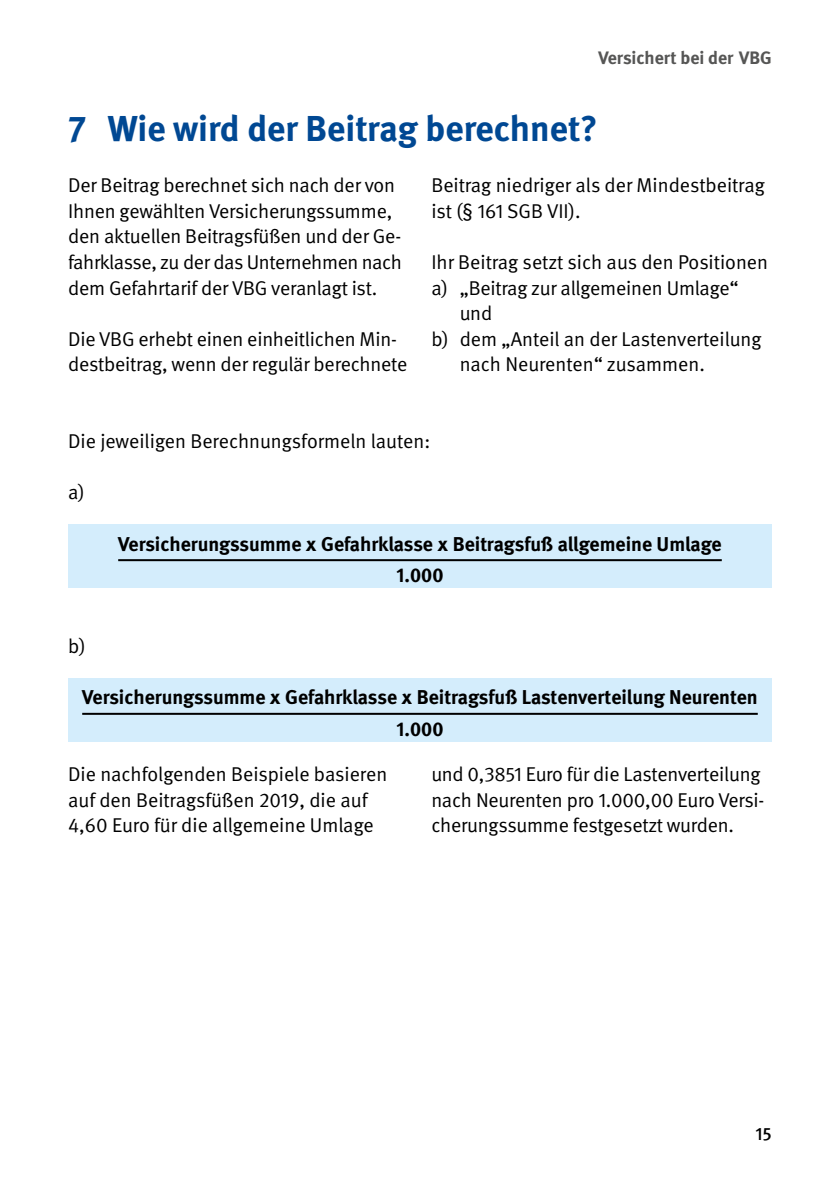
<style>
.page{position:relative;width:840px;height:1191px;background:#fff}
.page>*{position:absolute;margin:0;border:0;box-sizing:border-box;transform-origin:0 0}
.t1{font:700 36px "DGUV Meta";color:#004893}
.Fließtext{font:20px/25.6px "DGUV Meta";letter-spacing:-.01em;color:#000}
.Fließtext-2{font:700 20px "DGUV Meta";color:#000}
.t2{font:700 18px "DGUV Meta";color:#565655}
.t3{font:500 18px "DGUV Meta";color:#000}
</style>
<div class="page">
<div style="left:68px;top:524px;width:703px;height:63px;background:#d4edfc"></div>
<div style="left:68px;top:678px;width:703px;height:63px;background:#d4edfc"></div>
<hr style="left:118px;top:559px;width:603px;height:2px;background:#000">
<hr style="left:82px;top:713px;width:675px;height:2px;background:#000">
<p class="t2" style="left:598px;top:47px;width:175px">Versichert bei der VBG</p>
<p class="t1" style="left:68px;top:107px;width:530px">7 Wie wird der Beitrag berechnet?</p>
<p class="Fließtext" style="left:68px;top:173px;width:335px">Der Beitrag berechnet sich nach der von Ihnen gewählten Versicherungssumme, den aktuellen Beitragsfüßen und der Ge&shy;fahrklasse, zu der das Unternehmen nach dem Gefahrtarif der VBG veranlagt ist.</p>
<p class="Fließtext" style="left:68px;top:326px;width:340px">Die VBG erhebt einen einheitlichen Min&shy;destbeitrag, wenn der regulär berechnete</p>
<p class="Fließtext" style="left:431px;top:173px;width:335px">Beitrag niedriger als der Mindestbeitrag ist (§ 161 SGB VII).</p>
<p class="Fließtext" style="left:431px;top:250px;width:338px">Ihr Beitrag setzt sich aus den Positionen</p>
<p class="Fließtext" style="left:459px;top:275px;width:280px;text-indent:-28px">a) „Beitrag zur allgemeinen Umlage“ und</p>
<p class="Fließtext" style="left:459px;top:326px;width:303px;text-indent:-28px">b) dem „Anteil an der Lastenverteilung nach Neurenten“ zusammen.</p>
<p class="Fließtext" style="left:68px;top:429px;width:363px">Die jeweiligen Berechnungsformeln lauten:</p>
<p class="Fließtext" style="left:68px;top:480px;width:18px">a)</p>
<p class="Fließtext-2" style="left:118px;top:532px;width:604px">Versicherungssumme x Gefahrklasse x Beitragsfuß allgemeine Umlage</p>
<p class="Fließtext-2" style="left:396px;top:563px;width:48px">1.000</p>
<p class="Fließtext" style="left:68px;top:634px;width:19px">b)</p>
<p class="Fließtext-2" style="left:82px;top:685px;width:676px">Versicherungssumme x Gefahrklasse x Beitragsfuß Lastenverteilung Neurenten</p>
<p class="Fließtext-2" style="left:396px;top:716px;width:48px">1.000</p>
<p class="Fließtext" style="left:68px;top:762px;width:320px">Die nachfolgenden Beispiele basieren auf den Beitragsfüßen 2019, die auf<br>4,60 Euro für die allgemeine Umlage</p>
<p class="Fließtext" style="left:431px;top:762px;width:334px">und 0,3851 Euro für die Lastenverteilung nach Neurenten pro 1.000,00 Euro Versi&shy;cherungssumme festgesetzt wurden.</p>
<p class="t3" style="left:755px;top:1123px;width:18px">15</p>
</div>
